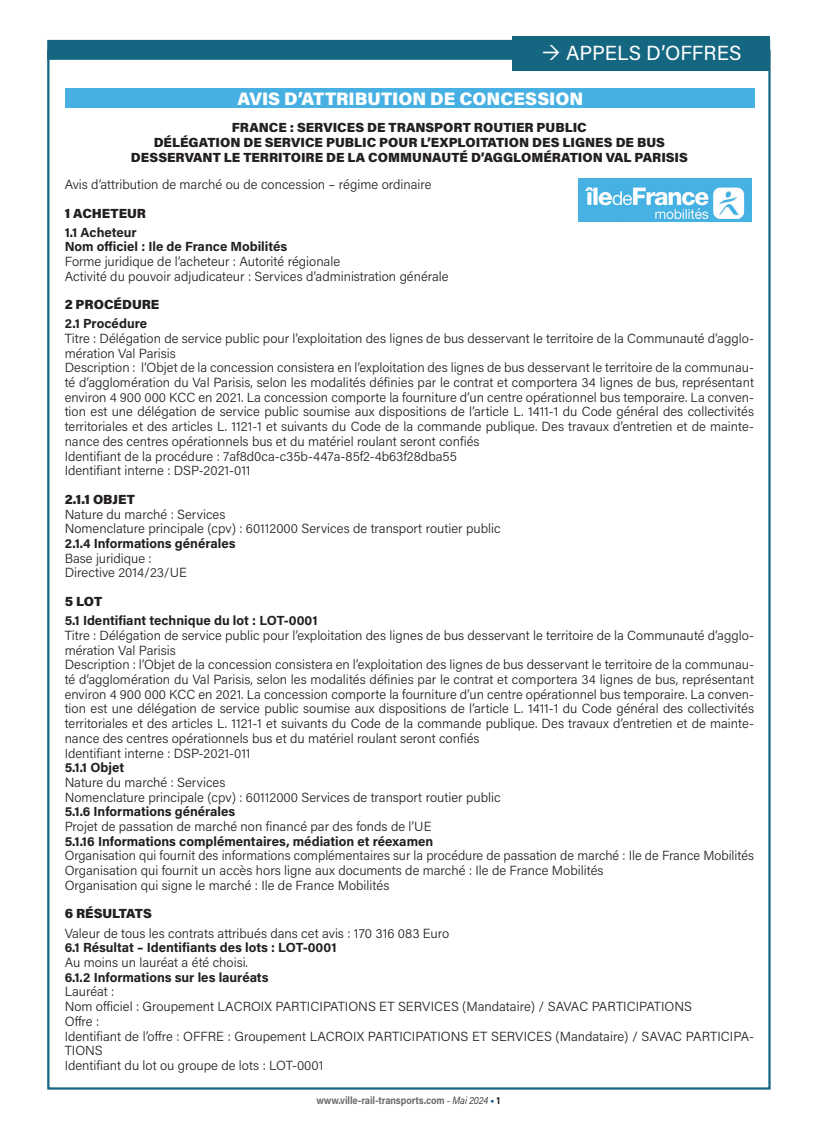
<style>
.page{position:relative;width:817px;height:1136px;background:#fff}
.page>*{position:absolute;margin:0;border:0;box-sizing:border-box;transform-origin:0 0}
.t1{font:20.4px "Acumin Pro";color:#fff}
.t2{font:900 18px "Acumin Pro";color:#fff}
.t3{font:300 13.2px/14.7px "Acumin Pro";color:#231f20}
.t4{font:700 13.2px "Acumin Pro";color:#231f20}
.t5{font:900 13.2px "Acumin Pro";color:#231f20}
.Roulettes__VR_T{font:700 10.5px "Acumin Pro";letter-spacing:-.01em;color:#6c6d70;scale:.9 1}
.s1{font-weight:300;font-style:italic;color:#231f20}
.s2{color:#004684}
.s3{color:#231f20}
</style>
<div class="page">
<div style="left:47px;top:40px;width:723px;height:20px;background:#156781;border:2px solid #156781"></div>
<div style="left:512px;top:36px;width:258px;height:34px;background:#156781"></div>
<div style="left:66px;top:88px;width:689px;height:20px;background:#46b0e2"></div>
<img style="left:578px;top:179px;width:173px;height:42px">
<p class="t1" style="left:566px;top:39px;width:177px">APPELS D’OFFRES</p>
<p class="t2" style="left:237px;top:85px;width:347px">AVIS D’ATTRIBUTION DE CONCESSION</p>
<p class="t5" style="left:232px;top:118px;width:356px">FRANCE : SERVICES DE TRANSPORT ROUTIER PUBLIC</p>
<p class="t5" style="left:154px;top:133px;width:512px">DÉLÉGATION DE SERVICE PUBLIC POUR L’EXPLOITATION DES LIGNES DE BUS</p>
<p class="t5" style="left:131px;top:148px;width:558px">DESSERVANT LE TERRITOIRE DE LA COMMUNAUTÉ D’AGGLOMÉRATION VAL PARISIS</p>
<p class="t3" style="left:65px;top:176px;width:368px">Avis d’attribution de marché ou de concession – régime ordinaire</p>
<p class="t5" style="left:65px;top:203px;width:83px">1 ACHETEUR</p>
<p class="t4" style="left:65px;top:223px;width:74px">1.1 Acheteur</p>
<p class="t4" style="left:65px;top:237px;width:224px">Nom officiel : Ile de France Mobilités</p>
<p class="t3" style="left:65px;top:254px;width:277px">Forme juridique de l’acheteur : Autorité régionale</p>
<p class="t3" style="left:65px;top:268px;width:385px">Activité du pouvoir adjudicateur : Services d’administration générale</p>
<p class="t5" style="left:65px;top:295px;width:96px">2 PROCÉDURE</p>
<p class="t4" style="left:65px;top:314px;width:84px">2.1 Procédure</p>
<p class="t3" style="left:65px;top:330px;width:690px">Titre : Délégation de service public pour l’exploitation des lignes de bus desservant le territoire de la Communauté d’agglo&shy;mération Val Parisis</p>
<p class="t3" style="left:65px;top:360px;width:690px;text-align:justify">Description : l’Objet de la concession consistera en l’exploitation des lignes de bus desservant le territoire de la communau&shy;té d’agglomération du Val Parisis, selon les modalités définies par le contrat et comportera 34 lignes de bus, représentant environ 4 900 000 KCC en 2021. La concession comporte la fourniture d’un centre opérationnel bus temporaire. La conven&shy;tion est une délégation de service public soumise aux dispositions de l’article L. 1411-1 du Code général des collectivités territoriales et des articles L. 1121-1 et suivants du Code de la commande publique. Des travaux d’entretien et de mainte&shy;nance des centres opérationnels bus et du matériel roulant seront confiés</p>
<p class="t3" style="left:65px;top:448px;width:393px">Identifiant de la procédure : 7af8d0ca-c35b-447a-85f2-4b63f28dba55</p>
<p class="t3" style="left:65px;top:463px;width:187px">Identifiant interne : DSP-2021-011</p>
<p class="t5" style="left:65px;top:490px;width:72px">2.1.1 OBJET</p>
<p class="t3" style="left:65px;top:506px;width:162px">Nature du marché : Services</p>
<p class="t3" style="left:65px;top:520px;width:437px">Nomenclature principale (cpv) : 60112000 Services de transport routier public</p>
<p class="t4" style="left:65px;top:534px;width:172px">2.1.4 Informations générales</p>
<p class="t3" style="left:65px;top:550px;width:89px">Base juridique :</p>
<p class="t3" style="left:65px;top:565px;width:124px">Directive 2014/23/UE</p>
<p class="t5" style="left:65px;top:592px;width:39px">5 LOT</p>
<p class="t4" style="left:65px;top:611px;width:254px">5.1 Identifiant technique du lot : LOT-0001</p>
<p class="t3" style="left:65px;top:627px;width:690px">Titre : Délégation de service public pour l’exploitation des lignes de bus desservant le territoire de la Communauté d’agglo&shy;mération Val Parisis</p>
<p class="t3" style="left:65px;top:656px;width:690px;text-align:justify">Description : l’Objet de la concession consistera en l’exploitation des lignes de bus desservant le territoire de la communau&shy;té d’agglomération du Val Parisis, selon les modalités définies par le contrat et comportera 34 lignes de bus, représentant environ 4 900 000 KCC en 2021. La concession comporte la fourniture d’un centre opérationnel bus temporaire. La conven&shy;tion est une délégation de service public soumise aux dispositions de l’article L. 1411-1 du Code général des collectivités territoriales et des articles L. 1121-1 et suivants du Code de la commande publique. Des travaux d’entretien et de mainte&shy;nance des centres opérationnels bus et du matériel roulant seront confiés</p>
<p class="t3" style="left:65px;top:745px;width:187px">Identifiant interne : DSP-2021-011</p>
<p class="t4" style="left:65px;top:758px;width:61px">5.1.1 Objet</p>
<p class="t3" style="left:65px;top:774px;width:162px">Nature du marché : Services</p>
<p class="t3" style="left:65px;top:789px;width:437px">Nomenclature principale (cpv) : 60112000 Services de transport routier public</p>
<p class="t4" style="left:65px;top:802px;width:172px">5.1.6 Informations générales</p>
<p class="t3" style="left:65px;top:818px;width:368px">Projet de passation de marché non financé par des fonds de l’UE</p>
<p class="t4" style="left:65px;top:831px;width:370px">5.1.16 Informations complémentaires, médiation et réexamen</p>
<p class="t3" style="left:65px;top:847px;width:690px">Organisation qui fournit des informations complémentaires sur la procédure de passation de marché : Ile de France Mobilités</p>
<p class="t3" style="left:65px;top:862px;width:540px">Organisation qui fournit un accès hors ligne aux documents de marché : Ile de France Mobilités</p>
<p class="t3" style="left:65px;top:877px;width:326px">Organisation qui signe le marché : Ile de France Mobilités</p>
<p class="t5" style="left:65px;top:904px;width:89px">6 RÉSULTATS</p>
<p class="t3" style="left:65px;top:925px;width:386px">Valeur de tous les contrats attribués dans cet avis : 170 316 083 Euro</p>
<p class="t4" style="left:65px;top:938px;width:273px">6.1 Résultat – Identifiants des lots : LOT-0001</p>
<p class="t3" style="left:65px;top:954px;width:185px">Au moins un lauréat a été choisi.</p>
<p class="t4" style="left:65px;top:967px;width:205px">6.1.2 Informations sur les lauréats</p>
<p class="t3" style="left:65px;top:983px;width:51px">Lauréat :</p>
<p class="t3" style="left:65px;top:998px;width:628px">Nom officiel : Groupement LACROIX PARTICIPATIONS ET SERVICES (Mandataire) / SAVAC PARTICIPATIONS</p>
<p class="t3" style="left:65px;top:1013px;width:36px">Offre :</p>
<p class="t3" style="left:65px;top:1027px;width:690px">Identifiant de l’offre : OFFRE : Groupement LACROIX PARTICIPATIONS ET SERVICES (Mandataire) / SAVAC PARTICIPA-<br>TIONS</p>
<p class="t3" style="left:65px;top:1057px;width:260px">Identifiant du lot ou groupe de lots : LOT-0001</p>
<p class="Roulettes__VR_T" style="left:316px;top:1092px;width:206px">www.ville-rail-transports.com <span class="s1">- Mai 2024</span> <span class="s2">•</span> <span class="s3">1</span></p>
</div>
